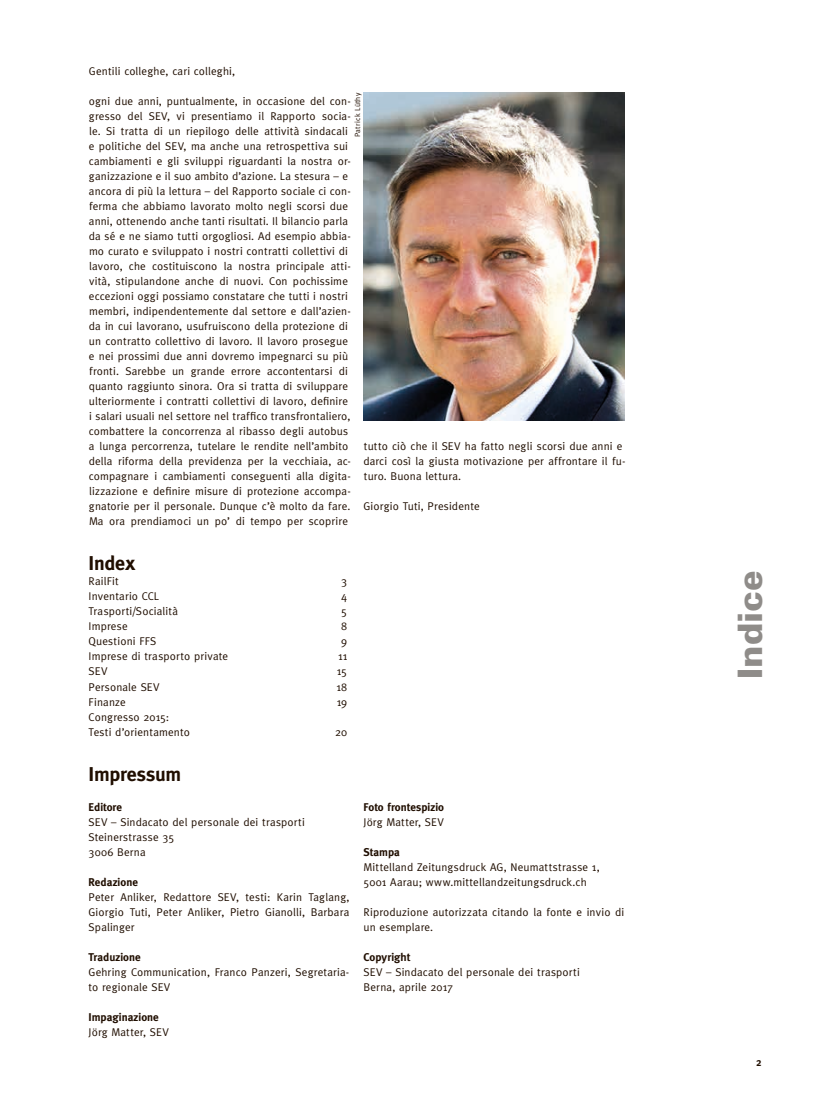
<style>
.page{position:relative;width:815px;height:1117px;background:#fff}
.page>*{position:absolute;margin:0;border:0;box-sizing:border-box;transform-origin:0 0}
.t1{font:900 33.75px "Univers";color:#8f8c89}
.t2{font:700 20px "Meta";letter-spacing:-.015em;color:#200e00}
.t3{font:11.25px/15px "Meta";letter-spacing:.015em;color:#200e00}
.t4{font:700 11.25px "Meta";letter-spacing:.005em;color:#200e00}
.t5{font:700 11.25px "Meta Cond";color:#200e00}
.t6{font:7.5px "Meta";letter-spacing:.035em;color:#200e00}
</style>
<div class="page">
<img style="left:364px;top:92px;width:260px;height:328px">
<p class="t3" style="left:89px;top:63px;width:148px">Gentili colleghe, cari colleghi,</p>
<p class="t3" style="left:89px;top:93px;width:264px">ogni due anni, puntualmente, in occasione del con&shy;gresso del SEV, vi presentiamo il Rapporto socia&shy;le. Si tratta di un riepilogo delle attività sindacali e politiche del SEV, ma anche una retrospettiva sui cambiamenti e gli sviluppi riguardanti la nostra or&shy;ganizzazione e il suo ambito d’azione. La stesura – e ancora di più la lettura – del Rapporto sociale ci con&shy;ferma che abbiamo lavorato molto negli scorsi due anni, ottenendo anche tanti risultati. Il bilancio parla da sé e ne siamo tutti orgogliosi. Ad esempio abbia&shy;mo curato e sviluppato i nostri contratti collettivi di lavoro, che costituiscono la nostra principale atti&shy;vità, stipulandone anche di nuovi. Con pochissime eccezioni oggi possiamo constatare che tutti i nostri membri, indipendentemente dal settore e dall’azien&shy;da in cui lavorano, usufruiscono della protezione di un contratto collettivo di lavoro. Il lavoro prosegue e nei prossimi due anni dovremo impegnarci su più fronti. Sarebbe un grande errore accontentarsi di quanto raggiunto sinora. Ora si tratta di sviluppare ulteriormente i contratti collettivi di lavoro, definire i salari usuali nel settore nel traffico transfrontaliero, combattere la concorrenza al ribasso degli autobus a lunga percorrenza, tutelare le rendite nell’ambito della riforma della previdenza per la vecchiaia, ac&shy;compagnare i cambiamenti conseguenti alla digita&shy;lizzazione e definire misure di protezione accompa&shy;gnatorie per il personale. Dunque c’è molto da fare.<br>Ma ora prendiamoci un po’ di tempo per scoprire</p>
<p class="t6" style="left:353px;top:137px;width:46px;rotate:-90deg">Patrick Lüthy</p>
<p class="t3" style="left:363px;top:438px;width:264px">tutto ciò che il SEV ha fatto negli scorsi due anni e darci così la giusta motivazione per affrontare il fu&shy;turo. Buona lettura.</p>
<p class="t3" style="left:364px;top:498px;width:118px">Giorgio Tuti, Presidente</p>
<h2 class="t2" style="left:89px;top:551px;width:48px">Index</h2>
<p class="t3" style="left:89px;top:573px;width:32px">RailFit</p>
<p class="t3" style="left:341px;top:573px;width:8px">3</p>
<p class="t3" style="left:89px;top:588px;width:72px">Inventario CCL</p>
<p class="t3" style="left:341px;top:588px;width:8px">4</p>
<p class="t3" style="left:89px;top:603px;width:91px">Trasporti/Socialità</p>
<p class="t3" style="left:341px;top:603px;width:8px">5</p>
<p class="t3" style="left:89px;top:618px;width:41px">Imprese</p>
<p class="t3" style="left:341px;top:618px;width:8px">8</p>
<p class="t3" style="left:89px;top:633px;width:69px">Questioni FFS</p>
<p class="t3" style="left:341px;top:633px;width:8px">9</p>
<p class="t3" style="left:89px;top:648px;width:141px">Imprese di trasporto private</p>
<p class="t3" style="left:338px;top:648px;width:11px">11</p>
<p class="t3" style="left:89px;top:663px;width:20px">SEV</p>
<p class="t3" style="left:337px;top:663px;width:12px">15</p>
<p class="t3" style="left:89px;top:678px;width:72px">Personale SEV</p>
<p class="t3" style="left:336px;top:678px;width:12px">18</p>
<p class="t3" style="left:89px;top:693px;width:39px">Finanze</p>
<p class="t3" style="left:337px;top:693px;width:12px">19</p>
<p class="t3" style="left:89px;top:708px;width:103px">Congresso 2015:<br>Testi d’orientamento</p>
<p class="t3" style="left:335px;top:723px;width:14px">20</p>
<h2 class="t2" style="left:89px;top:761px;width:94px">Impressum</h2>
<p class="t4" style="left:89px;top:800px;width:35px">Editore</p>
<p class="t3" style="left:89px;top:813px;width:218px">SEV – Sindacato del personale dei trasporti<br>Steinerstrasse 35<br>3006 Berna</p>
<p class="t4" style="left:89px;top:875px;width:51px">Redazione</p>
<p class="t3" style="left:89px;top:888px;width:262px;text-align:justify">Peter Anliker, Redattore SEV, testi: Karin Taglang, Giorgio Tuti, Peter Anliker, Pietro Gianolli, Barbara Spalinger</p>
<p class="t4" style="left:89px;top:950px;width:54px">Traduzione</p>
<p class="t3" style="left:89px;top:963px;width:262px">Gehring Communication, Franco Panzeri, Segretaria&shy;to regionale SEV</p>
<p class="t4" style="left:89px;top:1010px;width:72px">Impaginazione</p>
<p class="t3" style="left:89px;top:1023px;width:82px">Jörg Matter, SEV</p>
<p class="t4" style="left:364px;top:800px;width:82px">Foto frontespizio</p>
<p class="t3" style="left:364px;top:813px;width:82px">Jörg Matter, SEV</p>
<p class="t4" style="left:364px;top:845px;width:38px">Stampa</p>
<p class="t3" style="left:364px;top:858px;width:238px">Mittelland Zeitungsdruck AG, Neumattstrasse 1,<br>5001 Aarau; www.mittellandzeitungsdruck.ch</p>
<p class="t3" style="left:364px;top:903px;width:262px">Riproduzione autorizzata citando la fonte e invio di un esemplare.</p>
<p class="t4" style="left:364px;top:950px;width:48px">Copyright</p>
<p class="t3" style="left:364px;top:963px;width:218px">SEV – Sindacato del personale dei trasporti<br>Berna, aprile 2017</p>
<h1 class="t1" style="left:729px;top:678px;width:110px;rotate:-90deg">Indice</h1>
<p class="t5" style="left:756px;top:1054px;width:7px">2</p>
</div>
